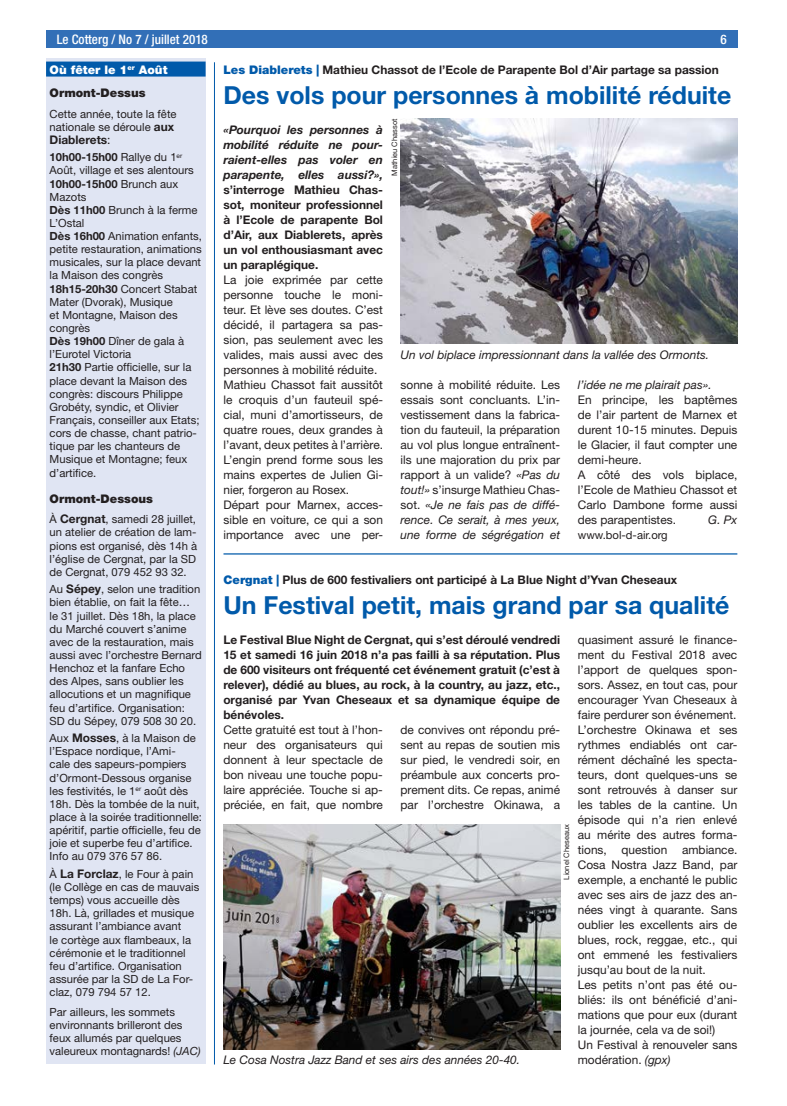
<style>
.page{position:relative;width:787px;height:1106px;background:#fff}
.page>*{position:absolute;margin:0;border:0;box-sizing:border-box;transform-origin:0 0}
.t1{font:700 24.88px "Helvetica Neue LT Std";color:#015aaa}
.t2{font:500 condensed 13.12px "Helvetica Neue LT Std";color:#fff}
.t3{font:11.88px/15px "Helvetica Neue LT Std";color:#231f20}
.t4{font:700 11.88px/15px "Helvetica Neue LT Std";color:#231f20;text-align:justify}
.t5{font:italic 11.88px "Helvetica Neue LT Std";color:#231f20}
.t6{font:italic 700 11.88px/15px "Helvetica Neue LT Std";color:#231f20;text-align:justify}
.t7{font:900 11.88px/23.1px "Helvetica Neue LT Std";color:#fff}
.t8{font:900 11.88px "Helvetica Neue LT Std";color:#231f20}
.t9{font:11.25px/13.1px "Helvetica Neue LT Std";color:#231f20}
.t10{font:7.5px "Helvetica Neue LT Std";color:#231f20}
.s1{font-weight:900;color:#015aaa}
.s2{color:#231f20}
.s3{font-weight:700;font-size:11.88px}
.s4{font-weight:400}
.s5{font-weight:700}
.s6{font-style:italic}
</style>
<div class="page">
<div style="left:46px;top:30px;width:691px;height:18px;background:#326fb7"></div>
<hr style="left:223px;top:553px;width:514px;height:1px;background:#015aaa">
<img style="left:400px;top:119px;width:337px;height:225px">
<img style="left:223px;top:824px;width:337px;height:225px">
<hr style="left:214px;top:62px;width:1px;height:1002px;background:#015aaa">
<div style="left:46px;top:59px;width:160px;height:1005px;background:#e0e5f3"></div>
<div style="left:46px;top:62px;width:160px;height:15px;background:#015aaa"></div>
<p class="t2" style="left:57px;top:31px;width:153px">Le Cotterg / No 7 / juillet 2018</p>
<p class="t2" style="left:720px;top:31px;width:8px">6</p>
<p class="t4" style="left:223px;top:62px;width:497px"><span class="s1">Les Diablerets |</span> Mathieu Chassot de l’Ecole de Parapente Bol d’Air partage sa passion</p>
<h1 class="t1" style="left:223px;top:79px;width:509px">Des vols pour personnes à mobilité réduite</h1>
<p class="t7" style="left:50px;top:58px;width:119px">Où fêter le 1<sup>er</sup> Août<br><span class="s2">Ormont-Dessus</span></p>
<p class="t9" style="left:50px;top:107px;width:128px">Cette année, toute la fête nationale se déroule <span class="s3">aux</span></p>
<p class="t4" style="left:50px;top:132px;width:62px">Diablerets<span class="s4">:</span></p>
<p class="t9" style="left:50px;top:150px;width:154px"><span class="s5">10h00-15h00</span> Rallye du 1<sup>er<br></sup>Août, village et ses alentours<br><span class="s5">10h00-15h00</span> Brunch aux<br>Mazots<br><span class="s5">Dès 11h00</span> Brunch à la ferme<br>L’Ostal<br><span class="s5">Dès 16h00</span> Animation enfants, petite restauration, animations musicales, sur la place devant la Maison des congrès<br><span class="s5">18h15-20h30</span> Concert Stabat<br>Mater (Dvorak), Musique<br>et Montagne, Maison des congrès<br><span class="s5">Dès 19h00</span> Dîner de gala à l’Eurotel Victoria<br><span class="s5">21h30</span> Partie officielle, sur la place devant la Maison des congrès: discours Philippe<br>Grobéty, syndic, et Olivier<br>Français, conseiller aux Etats; cors de chasse, chant patrio&shy;tique par les chanteurs de<br>Musique et Montagne; feux d’artifice.</p>
<p class="t8" style="left:50px;top:491px;width:105px">Ormont-Dessous</p>
<p class="t9" style="left:50px;top:512px;width:149px;text-align:justify">À <span class="s3">Cergnat</span>, samedi 28 juillet, un atelier de création de lam&shy;pions est organisé, dès 14h à l’église de Cergnat, par la SD de Cergnat, 079 452 93 32.</p>
<p class="t9" style="left:50px;top:582px;width:154px">Au <span class="s3">Sépey</span>, selon une tradition bien établie, on fait la fête…<br>le 31 juillet. Dès 18h, la place du Marché couvert s’anime avec de la restauration, mais aussi avec l’orchestre Bernard<br>Henchoz et la fanfare Echo des Alpes, sans oublier les allocutions et un magnifique feu d’artifice. Organisation:<br>SD du Sépey, 079 508 30 20.</p>
<p class="t9" style="left:50px;top:731px;width:154px">Aux <span class="s3">Mosses</span>, à la Maison de l’Espace nordique, l’Ami-<br>cale des sapeurs-pompiers d’Ormont-Dessous organise les festivités, le 1<sup>er</sup> août dès<br>18h. Dès la tombée de la nuit, place à la soirée traditionnelle: apéritif, partie officielle, feu de joie et superbe feu d’artifice.<br>Info au 079 376 57 86.</p>
<p class="t9" style="left:50px;top:867px;width:151px">À <span class="s3">La Forclaz</span>, le Four à pain (le Collège en cas de mauvais temps) vous accueille dès<br>18h. Là, grillades et musique assurant l’ambiance avant<br>le cortège aux flambeaux, la cérémonie et le traditionnel feu d’artifice. Organisation assurée par la SD de La For&shy;claz, 079 794 57 12.</p>
<p class="t9" style="left:50px;top:1005px;width:153px">Par ailleurs, les sommets environnants brilleront des feux allumés par quelques valeureux montagnards! <span class="s6">(JAC)</span></p>
<p class="t10" style="left:390px;top:176px;width:58px;rotate:-90deg">Mathieu Chassot</p>
<p class="t6" style="left:223px;top:122px;width:161px">«Pourquoi les personnes à mobilité réduite ne pour&shy;raient-elles pas voler en parapente, elles aussi?»,</p>
<p class="t4" style="left:223px;top:182px;width:161px">s’interroge Mathieu Chas&shy;sot, moniteur professionnel à l’Ecole de parapente Bol d’Air, aux Diablerets, après un vol enthousiasmant avec un paraplégique.</p>
<p class="t3" style="left:223px;top:272px;width:161px">La joie exprimée par cette personne touche le moni&shy;teur. Et lève ses doutes. C’est décidé, il partagera sa pas&shy;sion, pas seulement avec les valides, mais aussi avec des personnes à mobilité réduite.<br>Mathieu Chassot fait aussitôt le croquis d’un fauteuil spé&shy;cial, muni d’amortisseurs, de quatre roues, deux grandes à l’avant, deux petites à l’arrière.<br>L’engin prend forme sous les mains expertes de Julien Gi&shy;nier, forgeron au Rosex.<br>Départ pour Marnex, acces&shy;sible en voiture, ce qui a son importance avec une per-</p>
<p class="t5" style="left:400px;top:347px;width:310px">Un vol biplace impressionnant dans la vallée des Ormonts.</p>
<p class="t5" style="left:578px;top:377px;width:135px">l’idée ne me plairait pas».</p>
<p class="t3" style="left:578px;top:392px;width:161px">En principe, les baptêmes de l’air partent de Marnex et durent 10-15 minutes. Depuis le Glacier, il faut compter une demi-heure.<br>A côté des vols biplace, l’Ecole de Mathieu Chassot et<br>Carlo Dambone forme aussi des parapentistes.</p>
<p class="t3" style="left:400px;top:377px;width:161px;text-align:justify">sonne à mobilité réduite. Les essais sont concluants. L’in&shy;vestissement dans la fabrica&shy;tion du fauteuil, la préparation au vol plus longue entraînent&shy;ils une majoration du prix par rapport à un valide? <span class="s6">«Pas du tout!»</span> s’insurge Mathieu Chas&shy;sot. <span class="s6">«Je ne fais pas de diffé&shy;rence. Ce serait, à mes yeux, une forme de ségrégation et</span></p>
<p class="t5" style="left:708px;top:512px;width:31px">G. Px</p>
<p class="t9" style="left:578px;top:528px;width:91px">www.bol-d-air.org</p>
<p class="t4" style="left:223px;top:572px;width:455px"><span class="s1">Cergnat |</span> Plus de 600 festivaliers ont participé à La Blue Night d’Yvan Cheseaux</p>
<h1 class="t1" style="left:223px;top:589px;width:507px">Un Festival petit, mais grand par sa qualité</h1>
<p class="t3" style="left:578px;top:632px;width:161px">quasiment assuré le finance&shy;ment du Festival 2018 avec l’apport de quelques spon&shy;sors. Assez, en tout cas, pour encourager Yvan Cheseaux à faire perdurer son événement.<br>L’orchestre Okinawa et ses rythmes endiablés ont car&shy;rément déchaîné les specta&shy;teurs, dont quelques-uns se sont retrouvés à danser sur les tables de la cantine. Un épisode qui n’a rien enlevé au mérite des autres forma&shy;tions, question ambiance.<br>Cosa Nostra Jazz Band, par exemple, a enchanté le public avec ses airs de jazz des an&shy;nées vingt à quarante. Sans oublier les excellents airs de blues, rock, reggae, etc., qui ont emmené les festivaliers jusqu’au bout de la nuit.<br>Les petits n’ont pas été ou&shy;bliés: ils ont bénéficié d’ani&shy;mations que pour eux (durant la journée, cela va de soi!)<br>Un Festival à renouveler sans modération. <span class="s6">(gpx)</span></p>
<p class="t4" style="left:223px;top:632px;width:338px">Le Festival Blue Night de Cergnat, qui s’est déroulé vendredi 15 et samedi 16 juin 2018 n’a pas failli à sa réputation. Plus de 600 visiteurs ont fréquenté cet événement gratuit (c’est à relever), dédié au blues, au rock, à la country, au jazz, etc., organisé par Yvan Cheseaux et sa dynamique équipe de bénévoles.</p>
<p class="t3" style="left:223px;top:722px;width:161px;text-align:justify">Cette gratuité est tout à l’hon&shy;neur des organisateurs qui donnent à leur spectacle de bon niveau une touche popu&shy;laire appréciée. Touche si ap&shy;préciée, en fait, que nombre</p>
<p class="t3" style="left:400px;top:722px;width:161px;text-align:justify">de convives ont répondu pré&shy;sent au repas de soutien mis sur pied, le vendredi soir, en préambule aux concerts pro&shy;prement dits. Ce repas, animé par l’orchestre Okinawa, a</p>
<p class="t10" style="left:562px;top:879px;width:57px;rotate:-90deg">Lionel Cheseaux</p>
<p class="t5" style="left:223px;top:1052px;width:298px">Le Cosa Nostra Jazz Band et ses airs des années 20-40.</p>
</div>
